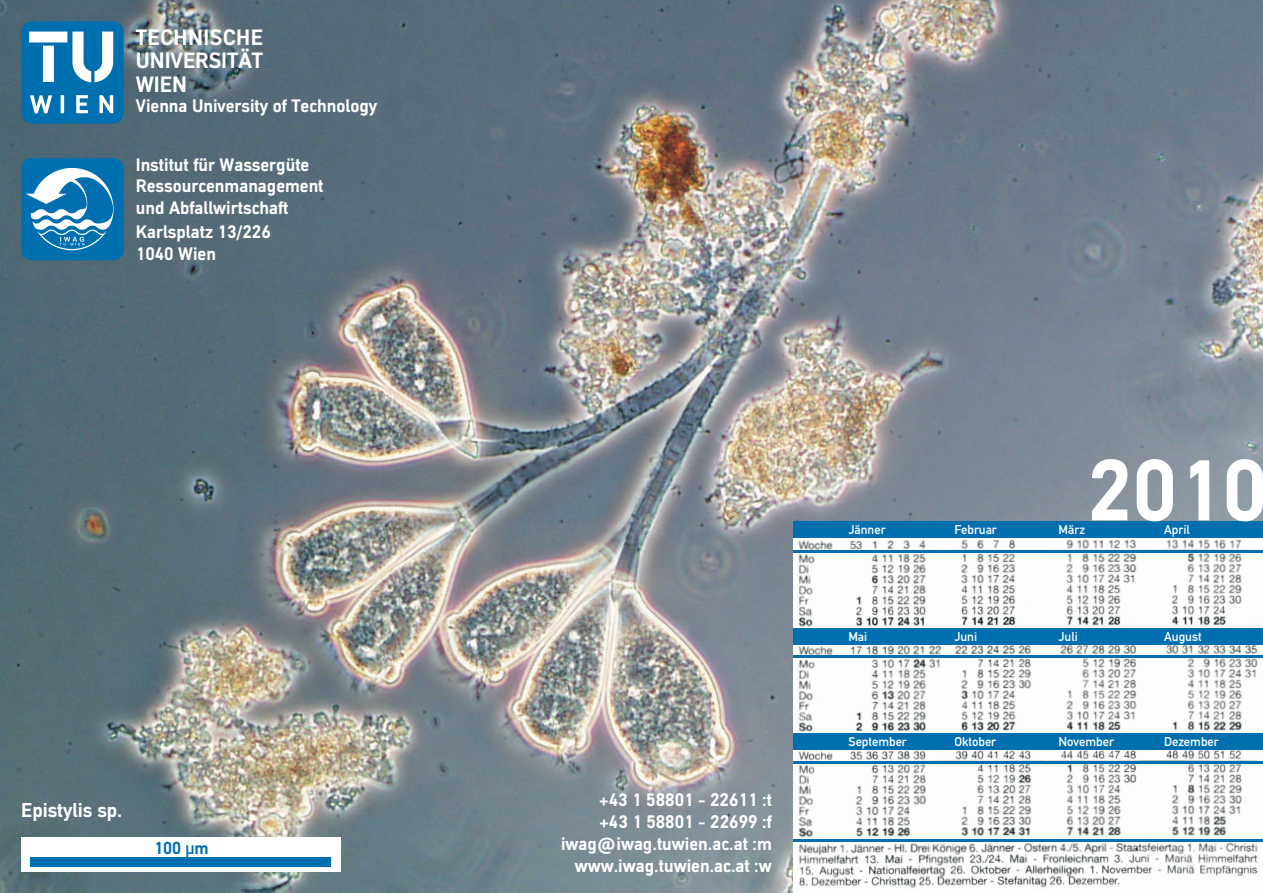
<style>
.page{position:relative;width:1263px;height:893px;background:#fff}
.page>*{position:absolute;margin:0;border:0;box-sizing:border-box;transform-origin:0 0}
.t1{font:700 90px "TU Headline";color:#fff}
.t2{font:700 23.25px/23.7px "TU Headline";color:#fff}
.t3{font:700 21px "TU Headline";color:#fff}
.t4{font:700 18.9px/21.9px "TU Headline";color:#fff}
.t5{font:700 18.15px "TU Headline";color:#006faf}
.t6{font:12.6px "DIN1451 Mittelschrift";color:#fff}
</style>
<div class="page">
<img style="left:0;top:0;width:1263px;height:893px">
<img style="left:793px;top:538px;width:470px;height:355px">
<hr style="left:793px;top:550px;width:470px;height:3px;background:#006faf">
<div style="left:793px;top:521px;width:470px;height:17px;background:#006faf"></div>
<div style="left:793px;top:628px;width:470px;height:17px;background:#006faf"></div>
<div style="left:793px;top:733px;width:470px;height:17px;background:#006faf"></div>
<hr style="left:793px;top:655px;width:470px;height:3px;background:#006faf">
<hr style="left:793px;top:761px;width:470px;height:2px;background:#006faf">
<hr style="left:793px;top:839px;width:470px;height:3px;background:#006faf">
<div style="left:21px;top:837px;width:319px;height:35px;background:#fff"></div>
<div style="left:31px;top:858px;width:300px;height:9px;background:#006faf"></div>
<svg style="left:21px;top:21px;width:103px;height:103px"></svg>
<div style="left:21px;top:158px;width:103px;height:102px;background:#006faf;border-radius:10px"></div>
<svg style="left:26px;top:168px;width:87px;height:82px"></svg>
<p class="t2" style="left:136px;top:27px;width:129px">TECHNISCHE<br>UNIVERSITÄT</p>
<p class="t2" style="left:136px;top:75px;width:53px">WIEN</p>
<p class="t4" style="left:136px;top:97px;width:243px">Vienna University of Technology</p>
<p class="t4" style="left:136px;top:155px;width:189px">Institut für Wassergüte<br>Ressourcenmanagement und Abfallwirtschaft</p>
<p class="t4" style="left:136px;top:223px;width:137px">Karlsplatz 13/226<br>1040 Wien</p>
<p class="t3" style="left:21px;top:803px;width:103px">Epistylis sp.</p>
<p class="t5" style="left:154px;top:842px;width:56px">100 µm</p>
<p class="t4" style="left:561px;top:791px;width:212px;text-align:right">+43 1 58801 - 22611 :t<br>+43 1 58801 - 22699 :f iwag@iwag.tuwien.ac.at :m www.iwag.tuwien.ac.at :w</p>
<h1 class="t1" style="left:1087px;top:460px;width:181px">2010</h1>
<p class="t6" style="left:848px;top:522px;width:39px">Jänner</p>
<p class="t6" style="left:954px;top:522px;width:44px">Februar</p>
<p class="t6" style="left:1058px;top:522px;width:28px">März</p>
<p class="t6" style="left:1164px;top:522px;width:27px">April</p>
<p class="t6" style="left:848px;top:629px;width:20px">Mai</p>
<p class="t6" style="left:954px;top:629px;width:24px">Juni</p>
<p class="t6" style="left:1058px;top:629px;width:21px">Juli</p>
<p class="t6" style="left:1164px;top:629px;width:39px">August</p>
<p class="t6" style="left:848px;top:735px;width:60px">September</p>
<p class="t6" style="left:954px;top:735px;width:43px">Oktober</p>
<p class="t6" style="left:1058px;top:734px;width:57px">November</p>
<p class="t6" style="left:1164px;top:734px;width:56px">Dezember</p>
</div>
